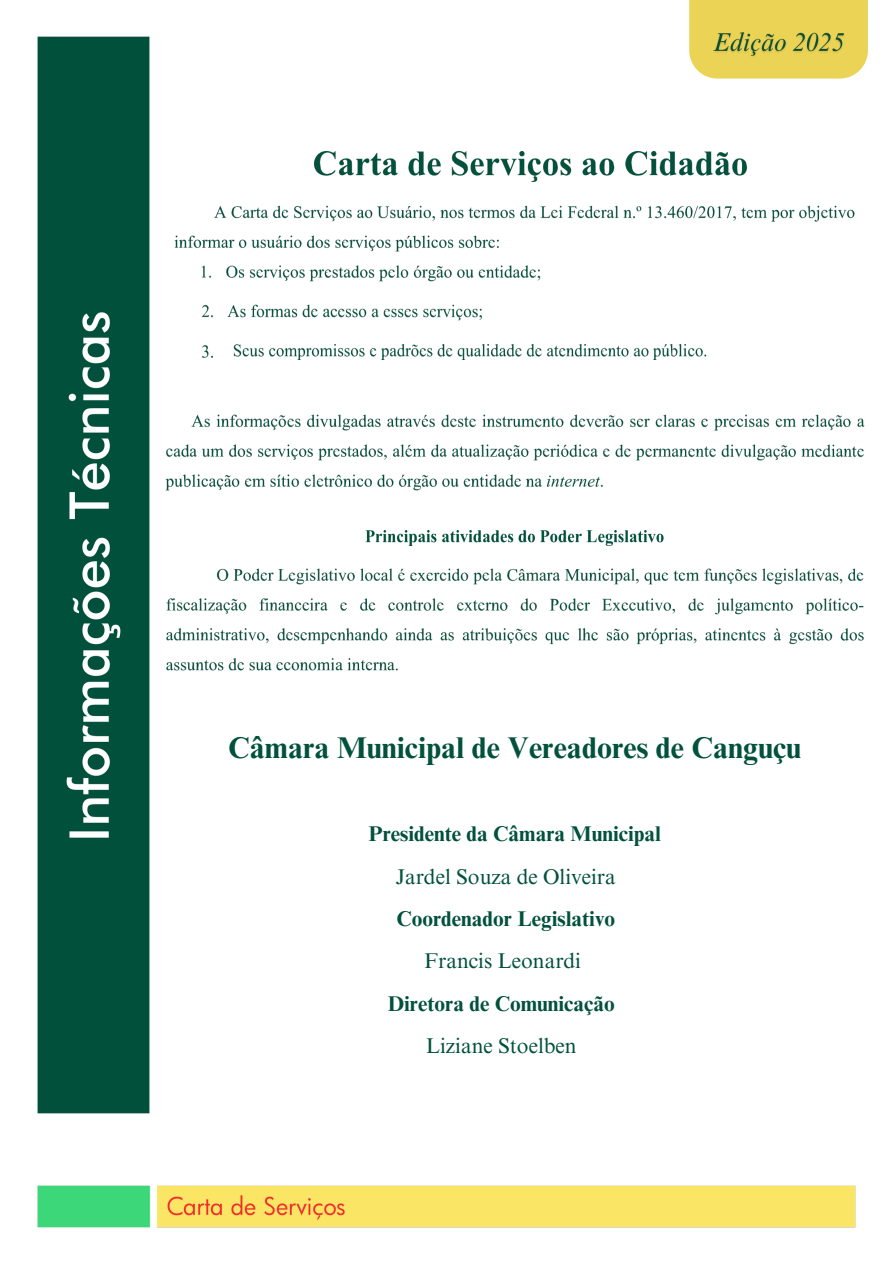
<style>
.page{position:relative;width:894px;height:1264px;background:#fff}
.page>*{position:absolute;margin:0;border:0;box-sizing:border-box;transform-origin:0 0}
.t1{font:700 30px "Times NRMT Pro";color:#01513c}
.t2{font:700 21.3px "Times NRMT Pro";color:#01513c}
.t3{font:21.3px "Times NRMT Pro";color:#01513c}
</style>
<div class="page">
<img style="left:37px;top:36px;width:113px;height:1078px">
<svg style="left:202px;top:345px;width:10px;height:13px"></svg>
<img style="left:37px;top:1185px;width:819px;height:43px">
<img style="left:166px;top:568px;width:698px;height:103px">
<img style="left:202px;top:304px;width:280px;height:17px">
<img style="left:174px;top:205px;width:681px;height:77px">
<img style="left:233px;top:344px;width:474px;height:16px">
<img style="left:313px;top:151px;width:434px;height:30px">
<img style="left:365px;top:530px;width:299px;height:16px">
<img style="left:165px;top:414px;width:700px;height:77px">
<div style="left:689px;top:0;width:178px;height:78px;background:#ead355"></div>
<img style="left:713px;top:32px;width:132px;height:25px">
<p class="t1" style="left:228px;top:736px;width:574px">Câmara Municipal de Vereadores de Canguçu</p>
<p class="t2" style="left:368px;top:826px;width:294px">Presidente da Câmara Municipal</p>
<p class="t3" style="left:395px;top:868px;width:221px">Jardel Souza de Oliveira</p>
<p class="t2" style="left:396px;top:910px;width:220px">Coordenador Legislativo</p>
<p class="t3" style="left:424px;top:953px;width:158px">Francis Leonardi</p>
<p class="t2" style="left:387px;top:995px;width:229px">Diretora de Comunicação</p>
<p class="t3" style="left:426px;top:1037px;width:152px">Liziane Stoelben</p>
</div>
